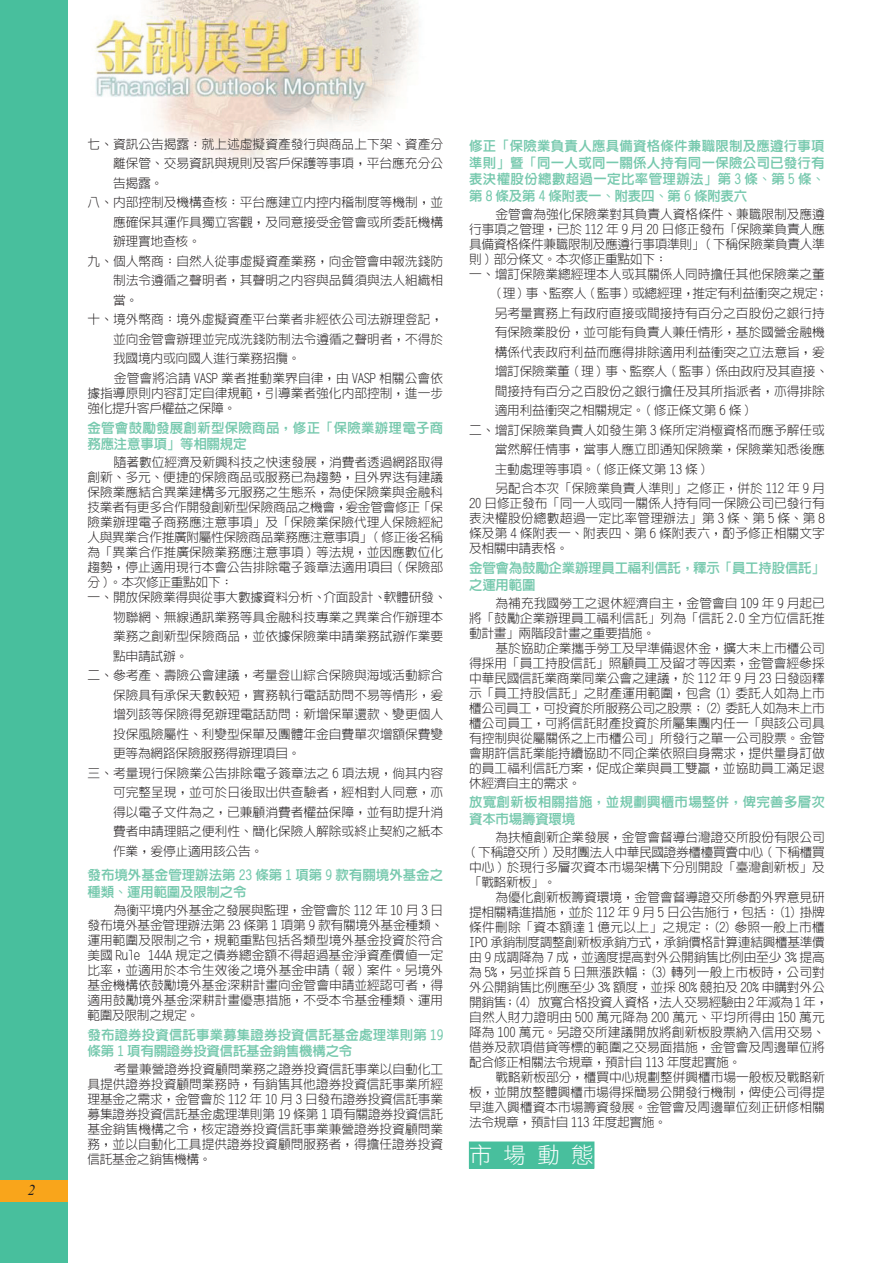
<style>
.page{position:relative;width:893px;height:1263px;background:#fff}
.page>*{position:absolute;margin:0;border:0;box-sizing:border-box;transform-origin:0 0}
.t1{font:22.5px "DF Hei Std W3";color:#fff}
.t2{font:italic 15px "Times New Roman";color:#231f20}
.t3{font:800 13.5px/16.5px "AR Hei B5";color:#77c9ae}
.t4{font:800 13.5px/16.5px "AR Hei B5";letter-spacing:-.02em;color:#77c9ae}
.t5{font:300 12.75px/15px "AR Hei B5";letter-spacing:-.005em;color:#231f20;text-align:justify}
</style>
<div class="page">
<img style="left:95px;top:0;width:323px;height:166px">
<div style="left:0;top:0;width:68px;height:1263px;background:#48bf9d"></div>
<div style="left:0;top:1180px;width:68px;height:21px;background:#f9a51b"></div>
<div style="left:469px;top:1142px;width:125px;height:26px;background:#48bf9d"></div>
<p class="t2" style="left:28px;top:1179px;width:9px">2</p>
<p class="t5" style="left:88px;top:136px;width:357px">七、 資訊公告揭露：就上述虛擬資產發行與商品上下架、資產分</p>
<p class="t5" style="left:113px;top:156px;width:332px">離保管、交易資訊與規則及客戶保護等事項，平台應充分公</p>
<p class="t5" style="left:113px;top:175px;width:52px">告揭露。</p>
<p class="t5" style="left:88px;top:195px;width:357px">八、 內部控制及機構查核：平台應建立內控內稽制度等機制，並</p>
<p class="t5" style="left:113px;top:214px;width:332px">應確保其運作具獨立客觀，及同意接受金管會或所委託機構</p>
<p class="t5" style="left:113px;top:234px;width:89px">辦理實地查核。</p>
<p class="t5" style="left:88px;top:253px;width:357px">九、 個人幣商：自然人從事虛擬資產業務，向金管會申報洗錢防</p>
<p class="t5" style="left:113px;top:273px;width:332px">制法令遵循之聲明者，其聲明之內容與品質須與法人組織相</p>
<p class="t5" style="left:113px;top:292px;width:27px">當。</p>
<p class="t5" style="left:88px;top:312px;width:357px">十、 境外幣商：境外虛擬資產平台業者非經依公司法辦理登記，</p>
<p class="t5" style="left:113px;top:331px;width:332px">並向金管會辦理並完成洗錢防制法令遵循之聲明者，不得於</p>
<p class="t5" style="left:113px;top:351px;width:189px">我國境內或向國人進行業務招攬。</p>
<p class="t5" style="left:114px;top:370px;width:331px">金管會將洽請 VASP 業者推動業界自律，由 VASP 相關公會依</p>
<p class="t5" style="left:88px;top:385px;width:357px">據指導原則內容訂定自律規範，引導業者強化內部控制，進一步強化提升客戶權益之保障。</p>
<p class="t3" style="left:88px;top:419px;width:357px">金管會鼓勵發展創新型保險商品，修正「保險業辦理電子商務應注意事項」等相關規定</p>
<p class="t5" style="left:88px;top:455px;width:360px;text-align:left;text-indent:26px">隨著數位經濟及新興科技之快速發展，消費者透過網路取得創新、多元、便捷的保險商品或服務已為趨勢，且外界迭有建議保險業應結合異業建構多元服務之生態系，為使保險業與金融科技業者有更多合作開發創新型保險商品之機會，爰金管會修正「保險業辦理電子商務應注意事項」及「保險業保險代理人保險經紀人與異業合作推廣附屬性保險商品業務應注意事項」( 修正後名稱為「異業合作推廣保險業務應注意事項 ) 等法規，並因應數位化趨勢，停止適用現行本會公告排除電子簽章法適用項目 ( 保險部分 )。本次修正重點如下：<br>一、 開放保險業得與從事大數據資料分析、介面設計、軟體研發、</p>
<p class="t5" style="left:113px;top:609px;width:332px">物聯網、無線通訊業務等具金融科技專業之異業合作辦理本</p>
<p class="t5" style="left:113px;top:629px;width:332px">業務之創新型保險商品，並依據保險業申請業務試辦作業要</p>
<p class="t5" style="left:113px;top:648px;width:77px">點申請試辦。</p>
<p class="t5" style="left:88px;top:668px;width:357px">二、 參考產、壽險公會建議，考量登山綜合保險與海域活動綜合</p>
<p class="t5" style="left:113px;top:687px;width:332px">保險具有承保天數較短，實務執行電話訪問不易等情形，爰</p>
<p class="t5" style="left:113px;top:707px;width:332px">增列該等保險得免辦理電話訪問；新增保單還款、變更個人</p>
<p class="t5" style="left:113px;top:726px;width:332px">投保風險屬性、利變型保單及團體年金自費單次增額保費變</p>
<p class="t5" style="left:113px;top:746px;width:189px">更等為網路保險服務得辦理項目。</p>
<p class="t5" style="left:88px;top:765px;width:357px">三、 考量現行保險業公告排除電子簽章法之 6 項法規，倘其內容</p>
<p class="t5" style="left:113px;top:785px;width:332px">可完整呈現，並可於日後取出供查驗者，經相對人同意，亦</p>
<p class="t5" style="left:113px;top:804px;width:332px">得以電子文件為之，已兼顧消費者權益保障，並有助提升消</p>
<p class="t5" style="left:113px;top:824px;width:332px">費者申請理賠之便利性、簡化保險人解除或終止契約之紙本</p>
<p class="t5" style="left:113px;top:843px;width:152px">作業，爰停止適用該公告。</p>
<p class="t3" style="left:88px;top:867px;width:357px">發布境外基金管理辦法第 23 條第 1 項第 9 款有關境外基金之種類、運用範圍及限制之令</p>
<p class="t5" style="left:88px;top:902px;width:357px;text-indent:26px">為衡平境內外基金之發展與監理，金管會於 112 年 10 月 3 日發布境外基金管理辦法第 23 條第 1 項第 9 款有關境外基金種類、運用範圍及限制之令，規範重點包括各類型境外基金投資於符合美國 Rule 144A 規定之債券總金額不得超過基金淨資產價值一定比率，並適用於本令生效後之境外基金申請 ( 報 ) 案件。另境外基金機構依鼓勵境外基金深耕計畫向金管會申請並經認可者，得適用鼓勵境外基金深耕計畫優惠措施，不受本令基金種類、運用範圍及限制之規定。</p>
<p class="t3" style="left:88px;top:1026px;width:357px">發布證券投資信託事業募集證券投資信託基金處理準則第 19條第 1 項有關證券投資信託基金銷售機構之令</p>
<p class="t5" style="left:88px;top:1062px;width:357px;text-indent:26px">考量兼營證券投資顧問業務之證券投資信託事業以自動化工具提供證券投資顧問業務時，有銷售其他證券投資信託事業所經理基金之需求，金管會於 112 年 10 月 3 日發布證券投資信託事業募集證券投資信託基金處理準則第 19 條第 1 項有關證券投資信託基金銷售機構之令，核定證券投資信託事業兼營證券投資顧問業務，並以自動化工具提供證券投資顧問服務者，得擔任證券投資信託基金之銷售機構。</p>
<p class="t3" style="left:469px;top:138px;width:357px;text-align:justify">修正「保險業負責人應具備資格條件兼職限制及應遵行事項準則」暨「同一人或同一關係人持有同一保險公司已發行有表決權股份總數超過一定比率管理辦法」第 3 條、第 5 條、第 8 條及第 4 條附表一、附表四、第 6 條附表六</p>
<p class="t5" style="left:469px;top:206px;width:357px;text-align:left;text-indent:26px">金管會為強化保險業對其負責人資格條件、兼職限制及應遵行事項之管理，已於 112 年 9 月 20 日修正發布「保險業負責人應具備資格條件兼職限制及應遵行事項準則」( 下稱保險業負責人準則 ) 部分條文。本次修正重點如下：<br>一、 增訂保險業總經理本人或其關係人同時擔任其他保險業之董</p>
<p class="t5" style="left:495px;top:286px;width:335px">( 理 ) 事、監察人 ( 監事 ) 或總經理，推定有利益衝突之規定；</p>
<p class="t5" style="left:495px;top:305px;width:332px">另考量實務上有政府直接或間接持有百分之百股份之銀行持</p>
<p class="t5" style="left:495px;top:325px;width:332px">有保險業股份，並可能有負責人兼任情形，基於國營金融機</p>
<p class="t5" style="left:495px;top:344px;width:332px">構係代表政府利益而應得排除適用利益衝突之立法意旨，爰</p>
<p class="t5" style="left:495px;top:364px;width:335px">增訂保險業董 ( 理 ) 事、監察人 ( 監事 ) 係由政府及其直接、</p>
<p class="t5" style="left:495px;top:383px;width:332px">間接持有百分之百股份之銀行擔任及其所指派者，亦得排除</p>
<p class="t5" style="left:495px;top:403px;width:258px">適用利益衝突之相關規定。( 修正條文第 6 條 )</p>
<p class="t5" style="left:469px;top:422px;width:357px">二、 增訂保險業負責人如發生第 3 條所定消極資格而應予解任或</p>
<p class="t5" style="left:495px;top:442px;width:332px">當然解任情事，當事人應立即通知保險業，保險業知悉後應</p>
<p class="t5" style="left:495px;top:461px;width:214px">主動處理等事項。( 修正條文第 13 條 )</p>
<p class="t5" style="left:495px;top:481px;width:331px">另配合本次「保險業負責人準則」之修正，併於 112 年 9 月</p>
<p class="t5" style="left:469px;top:496px;width:357px">20 日修正發布「同一人或同一關係人持有同一保險公司已發行有表決權股份總數超過一定比率管理辦法」第 3 條、第 5 條、第 8條及第 4 條附表一、附表四、第 6 條附表六，酌予修正相關文字及相關申請表格。</p>
<p class="t4" style="left:469px;top:560px;width:357px">金管會為鼓勵企業辦理員工福利信託，釋示「員工持股信託」之運用範圍</p>
<p class="t5" style="left:469px;top:595px;width:357px;text-indent:26px">為補充我國勞工之退休經濟自主，金管會自 109 年 9 月起已將「鼓勵企業辦理員工福利信託」列為「信託 2.0 全方位信託推動計畫」兩階段計畫之重要措施。</p>
<p class="t5" style="left:469px;top:640px;width:357px;text-indent:26px">基於協助企業攜手勞工及早準備退休金，擴大未上市櫃公司得採用「員工持股信託」照顧員工及留才等因素，金管會經參採中華民國信託業商業同業公會之建議，於 112 年 9 月 23 日發函釋示「員工持股信託」之財產運用範圍，包含 (1) 委託人如為上市櫃公司員工，可投資於所服務公司之股票；(2) 委託人如為未上市櫃公司員工，可將信託財產投資於所屬集團內任一「與該公司具有控制與從屬關係之上市櫃公司」所發行之單一公司股票。金管會期許信託業能持續協助不同企業依照自身需求，提供量身訂做的員工福利信託方案，促成企業與員工雙贏，並協助員工滿足退休經濟自主的需求。</p>
<p class="t3" style="left:469px;top:794px;width:357px">放寬創新板相關措施，並規劃興櫃市場整併，俾完善多層次資本市場籌資環境</p>
<p class="t5" style="left:469px;top:830px;width:357px;text-indent:26px">為扶植創新企業發展，金管會督導台灣證交所股份有限公司( 下稱證交所 ) 及財團法人中華民國證券櫃檯買賣中心 ( 下稱櫃買中心 ) 於現行多層次資本市場架構下分別開設「臺灣創新板」及「戰略新板」。</p>
<p class="t5" style="left:469px;top:889px;width:360px;text-align:left;text-indent:26px">為優化創新板籌資環境，金管會督導證交所參酌外界意見研提相關精進措施，並於 112 年 9 月 5 日公告施行，包括：(1) 掛牌條件刪除「資本額達 1 億元以上」之規定；(2) 參照一般上市櫃IPO 承銷制度調整創新板承銷方式，承銷價格計算連結興櫃基準價由 9 成調降為 7 成，並適度提高對外公開銷售比例由至少 3% 提高為 5%，另並採首 5 日無漲跌幅；(3) 轉列一般上市板時，公司對外公開銷售比例應至少 3% 額度，並採 80% 競拍及 20% 申購對外公開銷售；(4) 放寬合格投資人資格，法人交易經驗由 2 年減為 1 年，自然人財力證明由 500 萬元降為 200 萬元、平均所得由 150 萬元降為 100 萬元。另證交所建議開放將創新板股票納入信用交易、借券及款項借貸等標的範圍之交易面措施，金管會及周邊單位將配合修正相關法令規章，預計自 113 年度起實施。</p>
<p class="t5" style="left:469px;top:1069px;width:357px;text-indent:26px">戰略新板部分，櫃買中心規劃整併興櫃市場一般板及戰略新板，並開放整體興櫃市場得採簡易公開發行機制，俾使公司得提早進入興櫃資本市場籌資發展。金管會及周邊單位刻正研修相關法令規章，預計自 113 年度起實施。</p>
<h1 class="t1" style="left:470px;top:1143px;width:126px">市場動態</h1>
</div>
